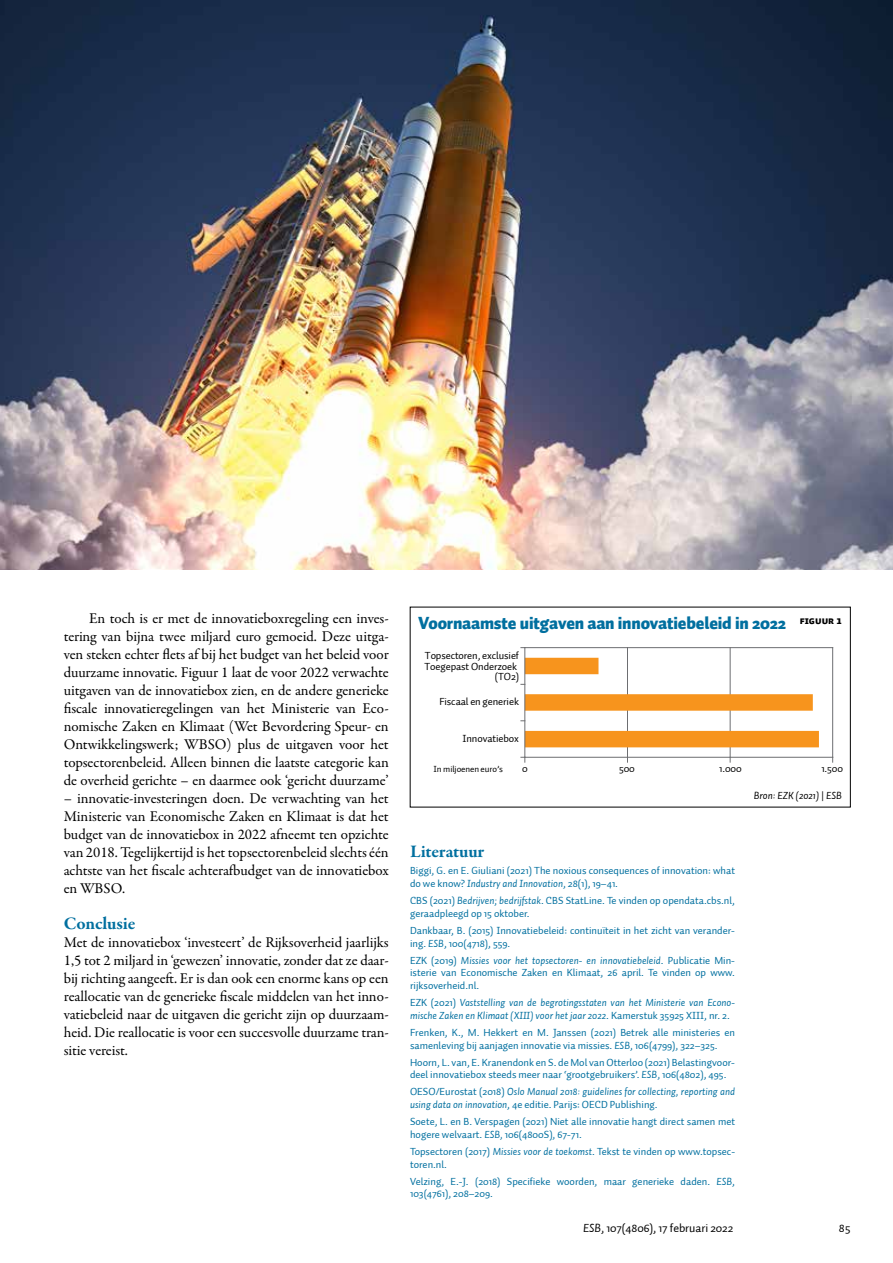
<style>
.page{position:relative;width:893px;height:1263px;background:#fff}
.page>*{position:absolute;margin:0;border:0;box-sizing:border-box;transform-origin:0 0}
.t1{font:700 18px "Garamond Premr Pro";letter-spacing:-.01em;color:#006f9f}
.t2{font:900 17.25px "Auto 1";letter-spacing:-.01em;color:#006f9f}
.t3{font:15px/18px "Garamond Premr Pro";letter-spacing:-.005em;color:#000;text-align:justify}
.t4{font:12px "Auto 1";letter-spacing:-.005em;color:#000}
.t5{font:10.5px/12.8px "Auto 1";color:#006f9f}
.t6{font:italic 10.5px/12.8px "Auto 1";color:#006f9f}
.t7{font:10.5px/10.5px "Auto 1";letter-spacing:-.01em;color:#000101;text-align:right}
.t8{font:italic 10.5px "Auto 1";color:#000}
.t9{font:9px "Auto 1";letter-spacing:-.01em;color:#000101}
.s1{font-style:normal}
.s2{font-style:italic}
</style>
<div class="page">
<hr style="left:730px;top:648px;width:1px;height:109px;background:#6d6e71">
<hr style="left:627px;top:648px;width:1px;height:109px;background:#6d6e71">
<hr style="left:525px;top:757px;width:308px;height:1px;background:#6d6e71">
<hr style="left:525px;top:647px;width:308px;height:1px;background:#6d6e71">
<hr style="left:525px;top:648px;width:1px;height:109px;background:#6d6e71">
<hr style="left:832px;top:648px;width:1px;height:109px;background:#6d6e71">
<svg style="left:521px;top:658px;width:298px;height:89px"></svg>
<svg style="left:521px;top:757px;width:5px;height:5px"></svg>
<img style="left:0;top:0;width:893px;height:569px">
<p class="t3" style="left:64px;top:610px;width:327px;text-indent:26px">En toch is er met de innovatieboxregeling een inves&shy;tering van bijna twee miljard euro gemoeid. Deze uitga&shy;ven steken echter flets af bij het budget van het beleid voor duurzame innovatie. Figuur 1 laat de voor 2022 verwachte uitgaven van de innovatiebox zien, en de andere generieke fiscale innovatieregelingen van het Ministerie van Eco&shy;nomische Zaken en Klimaat (Wet Bevordering Speur- en Ontwikkelingswerk; WBSO) plus de uitgaven voor het topsectorenbeleid. Alleen binnen die laatste categorie kan de overheid gerichte – en daarmee ook ‘gericht duurzame’</p>
<p class="t3" style="left:64px;top:790px;width:326px">– innovatie-investeringen doen. De verwachting van het Ministerie van Economische Zaken en Klimaat is dat het budget van de innovatiebox in 2022 afneemt ten opzichte van 2018. Tegelijkertijd is het topsectorenbeleid slechts één achtste van het fiscale achterafbudget van de innovatiebox en WBSO.</p>
<p class="t1" style="left:64px;top:912px;width:73px">Conclusie</p>
<p class="t3" style="left:64px;top:934px;width:326px">Met de innovatiebox ‘investeert’ de Rijksoverheid jaarlijks 1,5 tot 2 miljard in ‘gewezen’ innovatie, zonder dat ze daar&shy;bij richting aangeeft. Er is dan ook een enorme kans op een reallocatie van de generieke fiscale middelen van het inno&shy;vatiebeleid naar de uitgaven die gericht zijn op duurzaam&shy;heid. Die reallocatie is voor een succesvolle duurzame tran&shy;sitie vereist.</p>
<p class="t2" style="left:419px;top:611px;width:425px">Voornaamste uitgaven aan innovatiebeleid in 2022 <sup>FIGUUR</sup> <sup>1</sup></p>
<p class="t7" style="left:425px;top:651px;width:96px">Topsectoren, exclusief<br>Toegepast Onderzoek (TO2)</p>
<p class="t7" style="left:439px;top:697px;width:81px">Fiscaal en generiek</p>
<p class="t7" style="left:463px;top:733px;width:58px">Innovatiebox</p>
<p class="t9" style="left:434px;top:764px;width:71px">In miljoenen euro’s</p>
<p class="t7" style="left:522px;top:764px;width:7px">0</p>
<p class="t7" style="left:619px;top:764px;width:17px">500</p>
<p class="t7" style="left:719px;top:764px;width:24px">1.000</p>
<p class="t7" style="left:821px;top:764px;width:23px">1.500</p>
<p class="t8" style="left:754px;top:788px;width:90px">Bron: EZK (2021) <span class="s1">|</span> ESB</p>
<p class="t1" style="left:410px;top:840px;width:76px">Literatuur</p>
<p class="t5" style="left:410px;top:864px;width:326px">Biggi, G. en E. Giuliani (2021) The noxious consequences of innovation: what do we know? <span class="s2">Industry and Innovation</span>, 28(1), 19–41.</p>
<p class="t5" style="left:410px;top:894px;width:326px">CBS (2021) <span class="s2">Bedrijven; bedrijfstak</span>. CBS StatLine. Te vinden op opendata.cbs.nl, geraadpleegd op 15 oktober.</p>
<p class="t5" style="left:410px;top:924px;width:326px">Dankbaar, B. (2015) Innovatiebeleid: continuïteit in het zicht van verander&shy;ing. <span class="s2">ESB</span>, 100(4718), 559.</p>
<p class="t5" style="left:410px;top:954px;width:326px;text-align:justify">EZK (2019) <span class="s2">Missies voor het topsectoren- en innovatiebeleid</span>. Publicatie Min&shy;isterie van Economische Zaken en Klimaat, 26 april. Te vinden op www. rijksoverheid.nl.</p>
<p class="t6" style="left:410px;top:996px;width:326px"><span class="s1">EZK (2021)</span> Vaststelling van de begrotingsstaten van het Ministerie van Econo&shy;mische Zaken en Klimaat (XIII) voor het jaar 2022<span class="s1">. Kamerstuk 35925 XIII, nr. 2.</span></p>
<p class="t5" style="left:410px;top:1026px;width:326px">Frenken, K., M. Hekkert en M. Janssen (2021) Betrek alle ministeries en samenleving bij aanjagen innovatie via missies. <span class="s2">ESB</span>, 106(4799), 322–325.</p>
<p class="t5" style="left:410px;top:1056px;width:326px">Hoorn, L. van, E. Kranendonk en S. de Mol van Otterloo (2021) Belastingvoor&shy;deel innovatiebox steeds meer naar ‘grootgebruikers’. <span class="s2">ESB</span>, 106(4802), 495.</p>
<p class="t6" style="left:410px;top:1085px;width:326px"><span class="s1">OESO/Eurostat (2018)</span> Oslo Manual 2018: guidelines for collecting, reporting and using data on innovation<span class="s1">, 4e editie. Parijs: OECD Publishing.</span></p>
<p class="t5" style="left:410px;top:1115px;width:326px">Soete, L. en B. Verspagen (2021) Niet alle innovatie hangt direct samen met hogere welvaart. <span class="s2">ESB,</span> 106(4800S), 67-71.</p>
<p class="t5" style="left:410px;top:1145px;width:326px">Topsectoren (2017) <span class="s2">Missies voor de toekomst</span>. Tekst te vinden op www.topsec&shy;toren.nl.</p>
<p class="t5" style="left:410px;top:1175px;width:326px">Velzing, E.-J. (2018) Specifieke woorden, maar generieke daden. <span class="s2">ESB</span>,<br>103(4761), 208–209.</p>
<p class="t4" style="left:583px;top:1221px;width:152px"><span class="s2">ESB</span>, 107(4806), 17 februari 2022</p>
<p class="t4" style="left:839px;top:1221px;width:13px">85</p>
</div>
